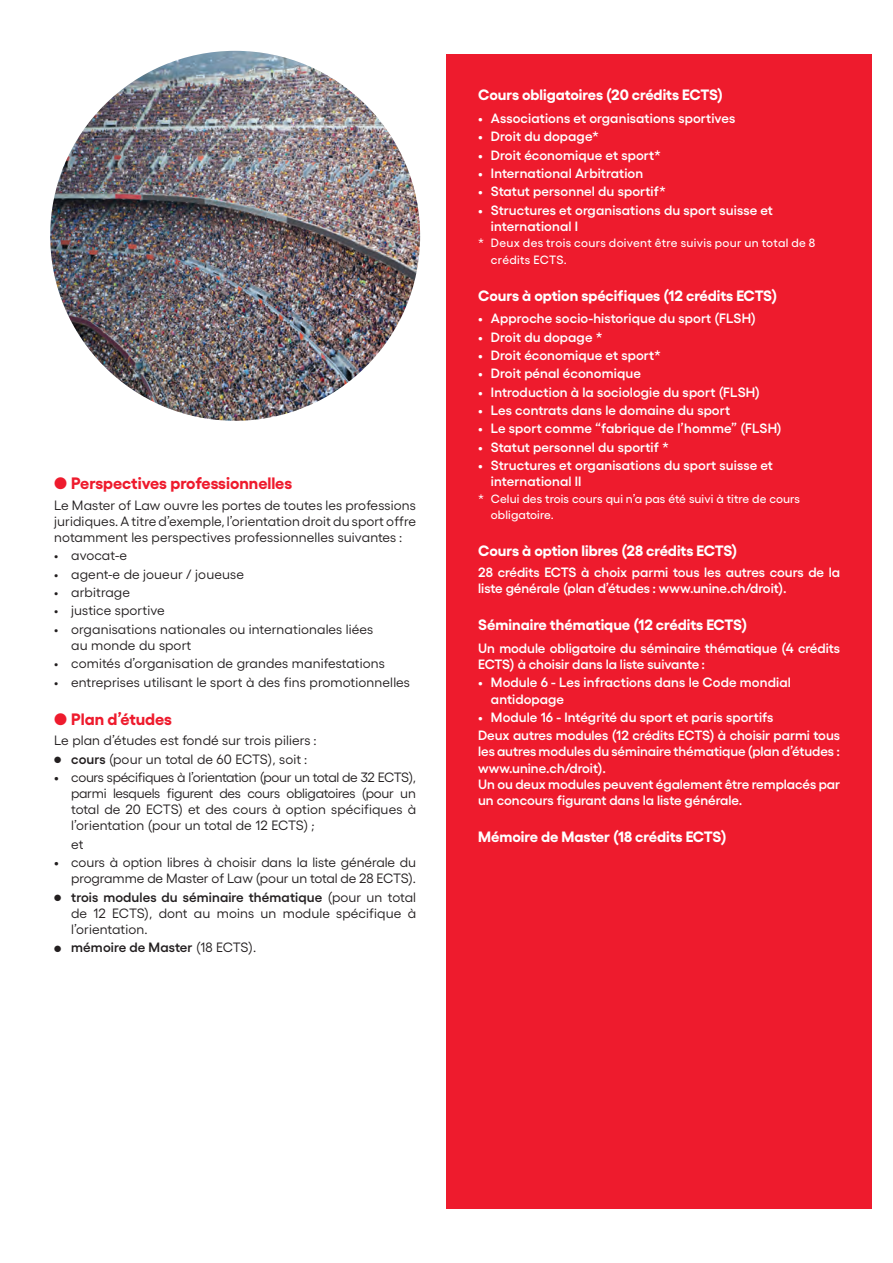
<style>
.page{position:relative;width:893px;height:1263px;background:#fff}
.page>*{position:absolute;margin:0;border:0;box-sizing:border-box;transform-origin:0 0}
.t1{font:700 16.5px "Gellix";letter-spacing:-.005em;color:#ee1b2d}
.t2{font:700 15px "Gellix";color:#fff}
.t3{font:600 13.5px/16.2px "Gellix";color:#fff}
.t4{font:13.5px/16.2px "Gellix";letter-spacing:.01em;color:#231f20;text-align:justify}
.t5{font:600 13.5px "Gellix";letter-spacing:.01em;color:#231f20}
.t6{font:500 12px/16.2px "Gellix";letter-spacing:.01em;color:#fff}
.s1{font-weight:600;font-size:9px}
.s2{font-weight:600}
.s3{font-size:9px}
.s4{font-weight:400}
</style>
<div class="page">
<div style="left:446px;top:54px;width:426px;height:1155px;background:#ee1b2d"></div>
<img style="left:50px;top:51px;width:370px;height:370px;border-radius:185px">
<p class="t1" style="left:54px;top:470px;width:239px">● Perspectives professionnelles</p>
<p class="t4" style="left:54px;top:495px;width:363px">Le Master of Law ouvre les portes de toutes les professions juridiques. A titre d’exemple, l’orientation droit du sport offre notamment les perspectives professionnelles suivantes :</p>
<p class="t4" style="left:54px;top:546px;width:74px">• avocat-e</p>
<p class="t4" style="left:54px;top:565px;width:191px">• agent-e de joueur / joueuse</p>
<p class="t4" style="left:54px;top:583px;width:77px">• arbitrage</p>
<p class="t4" style="left:54px;top:601px;width:112px">• justice sportive</p>
<p class="t4" style="left:71px;top:619px;width:304px;text-indent:-17px">• organisations nationales ou internationales liées au monde du sport</p>
<p class="t4" style="left:54px;top:654px;width:332px">• comités d’organisation de grandes manifestations</p>
<p class="t4" style="left:54px;top:672px;width:357px">• entreprises utilisant le sport à des fins promotionnelles</p>
<p class="t1" style="left:54px;top:706px;width:119px">● Plan d’études</p>
<p class="t4" style="left:54px;top:731px;width:264px">Le plan d’études est fondé sur trois piliers :</p>
<p class="t4" style="left:54px;top:749px;width:254px"><span class="s1">●</span> <span class="s2">cours</span> (pour un total de 60 ECTS), soit :</p>
<p class="t4" style="left:71px;top:768px;width:346px;text-indent:-17px"><span class="s2">•</span> cours spécifiques à l’orientation (pour un total de 32 ECTS), parmi lesquels figurent des cours obligatoires (pour un total de 20 ECTS) et des cours à option spécifiques à l’orientation (pour un total de 12 ECTS) ;</p>
<p class="t4" style="left:71px;top:835px;width:14px">et</p>
<p class="t4" style="left:54px;top:853px;width:363px;text-align:right"><span class="s2">•</span> cours à option libres à choisir dans la liste générale du programme de Master of Law (pour un total de 28 ECTS).</p>
<p class="t4" style="left:71px;top:887px;width:346px;text-indent:-17px"><span class="s1">●</span> <span class="s2">trois modules du séminaire thématique</span> (pour un total de 12 ECTS), dont au moins un module spécifique à l’orientation.</p>
<p class="t5" style="left:54px;top:937px;width:203px"><span class="s3">●</span> mémoire de Master <span class="s4">(18 ECTS).</span></p>
<p class="t2" style="left:478px;top:83px;width:246px">Cours obligatoires (20 crédits ECTS)</p>
<p class="t3" style="left:478px;top:109px;width:259px">• Associations et organisations sportives</p>
<p class="t3" style="left:478px;top:127px;width:122px">• Droit du dopage*</p>
<p class="t3" style="left:478px;top:145px;width:184px">• Droit économique et sport*</p>
<p class="t3" style="left:478px;top:164px;width:167px">• International Arbitration</p>
<p class="t3" style="left:478px;top:182px;width:189px">• Statut personnel du sportif*</p>
<p class="t3" style="left:491px;top:200px;width:284px;text-indent:-13px">• Structures et organisations du sport suisse et international I</p>
<p class="t6" style="left:491px;top:234px;width:326px;text-indent:-13px">* Deux des trois cours doivent être suivis pour un total de 8 crédits ECTS.</p>
<p class="t2" style="left:478px;top:284px;width:301px">Cours à option spécifiques (12 crédits ECTS)</p>
<p class="t3" style="left:478px;top:309px;width:279px">• Approche socio-historique du sport (FLSH)</p>
<p class="t3" style="left:478px;top:327px;width:126px">• Droit du dopage *</p>
<p class="t3" style="left:478px;top:346px;width:184px">• Droit économique et sport*</p>
<p class="t3" style="left:478px;top:364px;width:164px">• Droit pénal économique</p>
<p class="t3" style="left:478px;top:382px;width:283px">• Introduction à la sociologie du sport (FLSH)</p>
<p class="t3" style="left:478px;top:401px;width:253px">• Les contrats dans le domaine du sport</p>
<p class="t3" style="left:478px;top:419px;width:305px">• Le sport comme “fabrique de l’homme” (FLSH)</p>
<p class="t3" style="left:478px;top:437px;width:192px">• Statut personnel du sportif *</p>
<p class="t3" style="left:491px;top:456px;width:284px;text-indent:-13px">• Structures et organisations du sport suisse et international II</p>
<p class="t6" style="left:491px;top:489px;width:311px;text-indent:-13px">* Celui des trois cours qui n’a pas été suivi à titre de cours obligatoire.</p>
<p class="t2" style="left:478px;top:539px;width:261px">Cours à option libres (28 crédits ECTS)</p>
<p class="t3" style="left:478px;top:562px;width:363px">28 crédits ECTS à choix parmi tous les autres cours de la liste générale (plan d’études : www.unine.ch/droit).</p>
<p class="t2" style="left:478px;top:613px;width:270px">Séminaire thématique (12 crédits ECTS)</p>
<p class="t3" style="left:478px;top:638px;width:363px">Un module obligatoire du séminaire thématique (4 crédits<br>ECTS) à choisir dans la liste suivante :</p>
<p class="t3" style="left:491px;top:673px;width:301px;text-indent:-13px">• Module 6 - Les infractions dans le Code mondial antidopage</p>
<p class="t3" style="left:478px;top:706px;width:363px;line-height:18.3px">• Module 16 - Intégrité du sport et paris sportifs<br>Deux autres modules (12 crédits ECTS) à choisir parmi tous</p>
<p class="t3" style="left:478px;top:742px;width:363px">les autres modules du séminaire thématique (plan d’études : www.unine.ch/droit).<br>Un ou deux modules peuvent également être remplacés par un concours figurant dans la liste générale.</p>
<p class="t2" style="left:478px;top:825px;width:250px">Mémoire de Master (18 crédits ECTS)</p>
</div>
